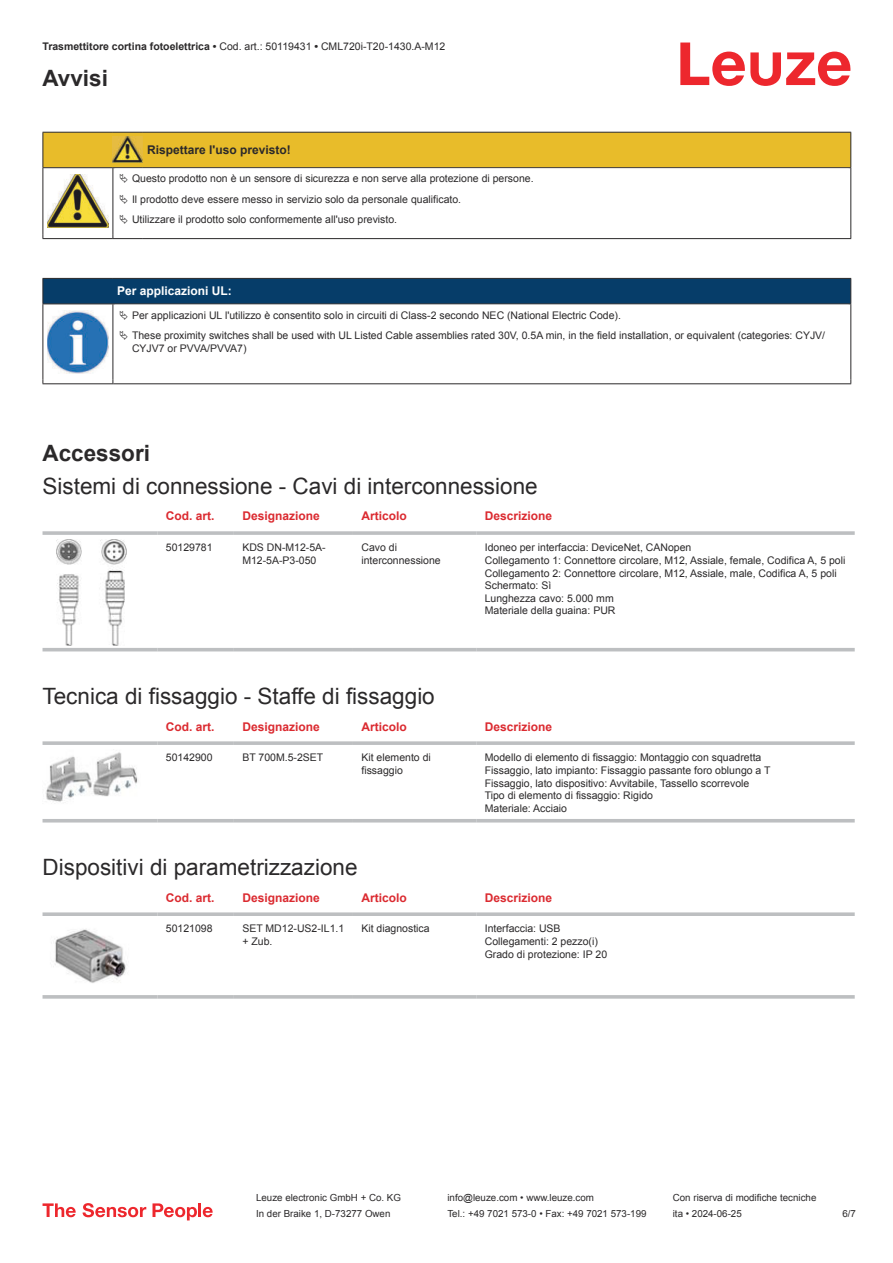
<style>
.page{position:relative;width:893px;height:1263px;background:#fff}
.page>*{position:absolute;margin:0;border:0;box-sizing:border-box;transform-origin:0 0}
.t1{font:22.5px "Arial";color:#2b292a}
.t2{font:700 22.5px "Arial";color:#2b292a}
.t3{font:700 12px "Arial";color:#db2a30}
.t4{font:700 12px "Arial";color:#2b292a}
.t5{font:700 12px "Arial";color:#fff}
.t6{font:10.5px/12.6px "Arial";color:#2b292a}
.t7{font:9.75px "Arial";color:#2b292a}
.s1{font-weight:700}
</style>
<div class="page">
<svg style="left:680px;top:43px;width:170px;height:43px"></svg>
<svg style="left:43px;top:547px;width:812px;height:105px"></svg>
<svg style="left:43px;top:531px;width:114px;height:4px"></svg>
<hr style="left:157px;top:531px;width:77px;height:4px;background:#c5c7c9">
<svg style="left:234px;top:531px;width:119px;height:4px"></svg>
<svg style="left:353px;top:531px;width:123px;height:4px"></svg>
<hr style="left:476px;top:531px;width:379px;height:4px;background:#c5c7c9">
<hr style="left:43px;top:648px;width:114px;height:3px;background:#bdbfc1">
<hr style="left:157px;top:648px;width:77px;height:3px;background:#bdbfc1">
<hr style="left:234px;top:648px;width:119px;height:3px;background:#bdbfc1">
<hr style="left:353px;top:648px;width:123px;height:3px;background:#bdbfc1">
<hr style="left:476px;top:648px;width:379px;height:3px;background:#bdbfc1">
<img style="left:56px;top:539px;width:70px;height:106px">
<svg style="left:43px;top:822px;width:812px;height:1px"></svg>
<svg style="left:43px;top:741px;width:114px;height:4px"></svg>
<svg style="left:157px;top:741px;width:77px;height:4px"></svg>
<svg style="left:234px;top:741px;width:119px;height:4px"></svg>
<svg style="left:353px;top:741px;width:123px;height:4px"></svg>
<svg style="left:476px;top:741px;width:379px;height:4px;background:#c3c5c7"></svg>
<hr style="left:43px;top:819px;width:114px;height:3px;background:#bdbfc1">
<hr style="left:157px;top:819px;width:77px;height:3px;background:#bdbfc1">
<hr style="left:234px;top:819px;width:119px;height:3px;background:#bdbfc1">
<hr style="left:353px;top:819px;width:123px;height:3px;background:#bdbfc1">
<hr style="left:476px;top:819px;width:379px;height:3px;background:#bdbfc1">
<img style="left:46px;top:752px;width:92px;height:50px">
<svg style="left:43px;top:912px;width:114px;height:4px"></svg>
<svg style="left:157px;top:912px;width:77px;height:4px"></svg>
<svg style="left:234px;top:912px;width:119px;height:4px"></svg>
<svg style="left:353px;top:912px;width:123px;height:4px"></svg>
<svg style="left:476px;top:912px;width:379px;height:4px;background:#c4c5c7"></svg>
<svg style="left:43px;top:995px;width:114px;height:4px"></svg>
<svg style="left:157px;top:995px;width:77px;height:4px"></svg>
<svg style="left:234px;top:995px;width:119px;height:4px"></svg>
<svg style="left:353px;top:995px;width:123px;height:4px"></svg>
<svg style="left:476px;top:995px;width:379px;height:4px;background:#c3c5c7"></svg>
<img style="left:53px;top:929px;width:73px;height:54px">
<svg style="left:43px;top:1203px;width:33px;height:14px"></svg>
<svg style="left:83px;top:1203px;width:63px;height:14px"></svg>
<svg style="left:153px;top:1203px;width:44px;height:17px"></svg>
<hr style="left:198px;top:1203px;width:3px;height:14px;background:#ed272d">
<svg style="left:203px;top:1207px;width:10px;height:10px"></svg>
<hr style="left:43px;top:238px;width:70px;height:1px;background:#2b292a">
<hr style="left:113px;top:238px;width:30px;height:1px;background:#2b292a">
<hr style="left:143px;top:238px;width:708px;height:1px;background:#2b292a">
<hr style="left:43px;top:304px;width:1px;height:75px;background:#2b292a">
<hr style="left:113px;top:304px;width:1px;height:75px;background:#2b292a">
<hr style="left:850px;top:304px;width:1px;height:75px;background:#2b292a">
<hr style="left:43px;top:383px;width:70px;height:1px;background:#2b292a">
<hr style="left:113px;top:383px;width:738px;height:1px;background:#2b292a">
<img style="left:47px;top:358px;width:58px;height:15px">
<svg style="left:43px;top:132px;width:808px;height:106px"></svg>
<svg style="left:43px;top:278px;width:808px;height:80px"></svg>
<p class="t6" style="left:43px;top:41px;width:404px"><span class="s1">Trasmettitore cortina fotoelettrica •</span> Cod. art.: 50119431 <span class="s1">•</span> CML720i-T20-1430.A-M12</p>
<h1 class="t2" style="left:43px;top:70px;width:67px">Avvisi</h1>
<p class="t4" style="left:147px;top:145px;width:145px">Rispettare l'uso previsto!</p>
<p class="t6" style="left:132px;top:170px;width:403px;line-height:20.2px">Questo prodotto non è un sensore di sicurezza e non serve alla protezione di persone.<br>Il prodotto deve essere messo in servizio solo da personale qualificato.<br>Utilizzare il prodotto solo conformemente all'uso previsto.</p>
<p class="t5" style="left:117px;top:287px;width:116px">Per applicazioni UL:</p>
<p class="t6" style="left:132px;top:306px;width:695px;line-height:20.2px">Per applicazioni UL l'utilizzo è consentito solo in circuiti di Class-2 secondo NEC (National Electric Code).<br>These proximity switches shall be used with UL Listed Cable assemblies rated 30V, 0.5A min, in the field installation, or equivalent (categories: CYJV/</p>
<p class="t6" style="left:132px;top:342px;width:116px">CYJV7 or PVVA/PVVA7)</p>
<h1 class="t2" style="left:43px;top:444px;width:109px">Accessori</h1>
<h1 class="t1" style="left:43px;top:478px;width:497px">Sistemi di connessione - Cavi di interconnessione</h1>
<p class="t3" style="left:166px;top:512px;width:50px">Cod. art.</p>
<p class="t3" style="left:242px;top:512px;width:79px">Designazione</p>
<p class="t3" style="left:361px;top:512px;width:47px">Articolo</p>
<p class="t3" style="left:485px;top:512px;width:69px">Descrizione</p>
<p class="t6" style="left:166px;top:542px;width:48px">50129781</p>
<p class="t6" style="left:242px;top:542px;width:85px">KDS DN-M12-5A-<br>M12-5A-P3-050</p>
<p class="t6" style="left:361px;top:542px;width:81px">Cavo di interconnessione</p>
<p class="t6" style="left:485px;top:542px;width:362px">Idoneo per interfaccia: DeviceNet, CANopen<br>Collegamento 1: Connettore circolare, M12, Assiale, female, Codifica A, 5 poli Collegamento 2: Connettore circolare, M12, Assiale, male, Codifica A, 5 poli Schermato: Sì<br>Lunghezza cavo: 5.000 mm<br>Materiale della guaina: PUR</p>
<h1 class="t1" style="left:43px;top:688px;width:394px">Tecnica di fissaggio - Staffe di fissaggio</h1>
<p class="t3" style="left:166px;top:722px;width:50px">Cod. art.</p>
<p class="t3" style="left:242px;top:722px;width:79px">Designazione</p>
<p class="t3" style="left:361px;top:722px;width:47px">Articolo</p>
<p class="t3" style="left:485px;top:722px;width:69px">Descrizione</p>
<p class="t6" style="left:166px;top:752px;width:48px">50142900</p>
<p class="t6" style="left:242px;top:752px;width:82px">BT 700M.5-2SET</p>
<p class="t6" style="left:361px;top:752px;width:71px">Kit elemento di fissaggio</p>
<p class="t6" style="left:485px;top:752px;width:287px">Modello di elemento di fissaggio: Montaggio con squadretta Fissaggio, lato impianto: Fissaggio passante foro oblungo a T Fissaggio, lato dispositivo: Avvitabile, Tassello scorrevole Tipo di elemento di fissaggio: Rigido<br>Materiale: Acciaio</p>
<h1 class="t1" style="left:43px;top:859px;width:317px">Dispositivi di parametrizzazione</h1>
<p class="t3" style="left:166px;top:893px;width:50px">Cod. art.</p>
<p class="t3" style="left:242px;top:893px;width:79px">Designazione</p>
<p class="t3" style="left:361px;top:893px;width:47px">Articolo</p>
<p class="t3" style="left:485px;top:893px;width:69px">Descrizione</p>
<p class="t6" style="left:166px;top:923px;width:48px">50121098</p>
<p class="t6" style="left:242px;top:923px;width:103px">SET MD12-US2-IL1.1 + Zub.</p>
<p class="t6" style="left:361px;top:923px;width:70px">Kit diagnostica</p>
<p class="t6" style="left:485px;top:923px;width:124px">Interfaccia: USB<br>Collegamenti: 2 pezzo(i)<br>Grado di protezione: IP 20</p>
<p class="t7" style="left:256px;top:1194px;width:146px">Leuze electronic GmbH + Co. KG</p>
<p class="t7" style="left:447px;top:1194px;width:148px">info@leuze.com • www.leuze.com</p>
<p class="t7" style="left:673px;top:1194px;width:145px">Con riserva di modifiche tecniche</p>
<p class="t7" style="left:256px;top:1210px;width:136px">In der Braike 1, D-73277 Owen</p>
<p class="t7" style="left:447px;top:1210px;width:201px">Tel.: +49 7021 573-0 • Fax: +49 7021 573-199</p>
<p class="t7" style="left:673px;top:1210px;width:70px">ita • 2024-06-25</p>
<p class="t7" style="left:842px;top:1210px;width:15px">6 /7</p>
</div>
